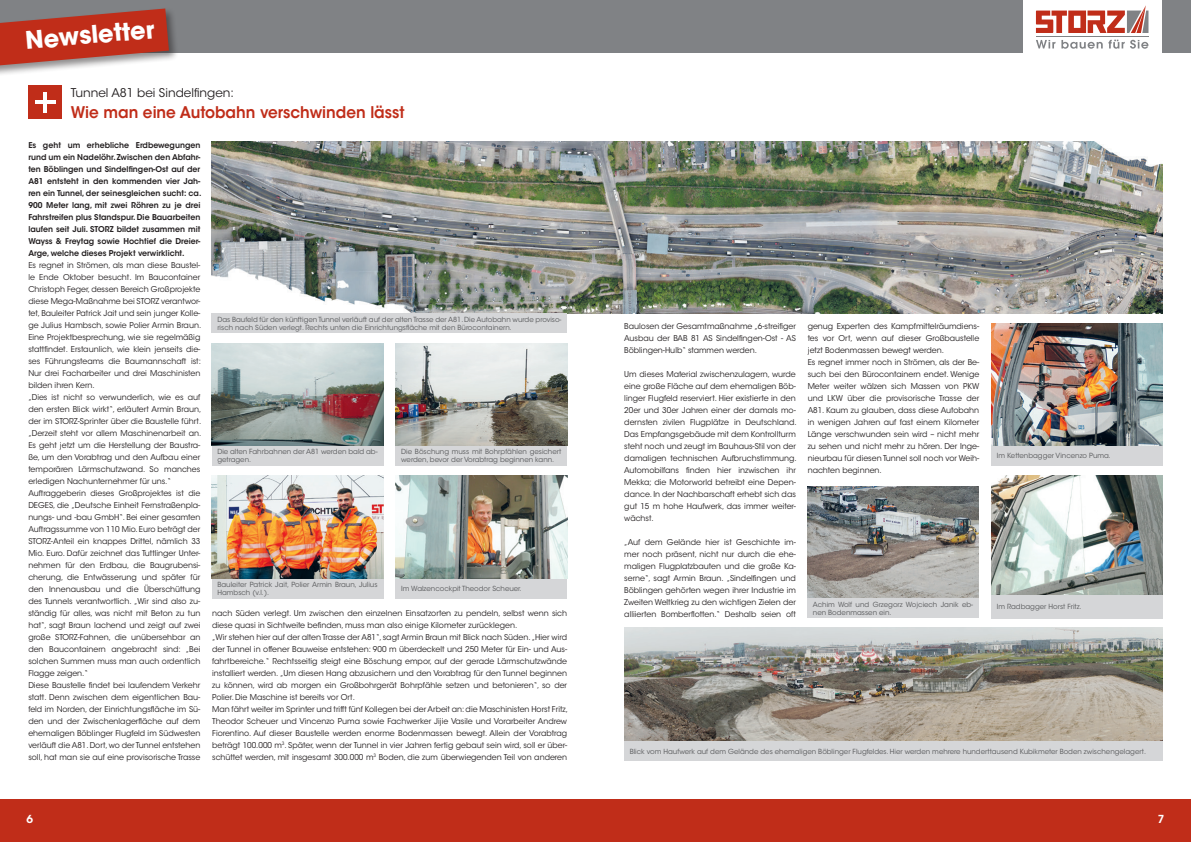
<style>
.page{position:relative;width:1191px;height:842px;background:#fff}
.page>*{position:absolute;margin:0;border:0;box-sizing:border-box;transform-origin:0 0}
.t1{font:700 24.1px "ITC Avant Garde Std";color:#fff}
.t2{font:600 16px "ITC Avant Garde Std";color:#c02d19;scale:.95 1}
.t3{font:12px "ITC Avant Garde Std";color:#231f20}
.t4{font:600 11px "ITC Avant Garde Std";color:#fff}
.t5{font:8px/12px "ITC Avant Garde Std";color:#231f20}
.t6{font:600 8px/12px "ITC Avant Garde Std";color:#231f20}
.t7{font:7px/8px "ITC Avant Garde Std";color:#57585a}
</style>
<div class="page">
<div style="left:587px;top:0;width:604px;height:53px;background:#808285"></div>
<div style="left:1023px;top:0;width:139px;height:57px;background:#fff"></div>
<hr style="left:1036px;top:36px;width:112px;height:1px;background:#808285">
<svg style="left:1036px;top:40px;width:19px;height:8px"></svg>
<svg style="left:1061px;top:40px;width:41px;height:9px"></svg>
<svg style="left:1108px;top:40px;width:16px;height:9px"></svg>
<svg style="left:1130px;top:40px;width:18px;height:9px"></svg>
<svg style="left:1036px;top:5px;width:112px;height:28px"></svg>
<div style="left:587px;top:799px;width:604px;height:43px;background:#c02d19"></div>
<div style="left:0;top:0;width:604px;height:53px;background:#808285"></div>
<div style="left:0;top:799px;width:604px;height:43px;background:#c02d19"></div>
<div style="left:0;top:6px;width:179px;height:72px;background:#231f20;opacity:.5"></div>
<svg style="left:0;top:9px;width:169px;height:58px;background:#b84e40"></svg>
<div style="left:28px;top:85px;width:34px;height:34px;background:#c02d19"></div>
<hr style="left:43px;top:92px;width:4px;height:20px;background:#fff">
<hr style="left:35px;top:101px;width:21px;height:3px;background:#fff">
<img style="left:212px;top:142px;width:950px;height:171px">
<img style="left:212px;top:476px;width:171px;height:103px">
<img style="left:212px;top:343px;width:171px;height:103px">
<img style="left:395px;top:476px;width:172px;height:103px">
<img style="left:991px;top:476px;width:171px;height:119px">
<img style="left:807px;top:486px;width:171px;height:112px">
<img style="left:991px;top:323px;width:171px;height:123px">
<img style="left:624px;top:628px;width:538px;height:113px">
<img style="left:395px;top:343px;width:172px;height:103px">
<div style="left:212px;top:313px;width:355px;height:20px;background:#d5d6d8"></div>
<div style="left:212px;top:579px;width:171px;height:19px;background:#d5d6d8"></div>
<div style="left:212px;top:446px;width:171px;height:20px;background:#d5d6d8"></div>
<div style="left:395px;top:579px;width:172px;height:19px;background:#d5d6d8"></div>
<div style="left:991px;top:595px;width:171px;height:23px;background:#d5d6d8"></div>
<div style="left:807px;top:598px;width:171px;height:20px;background:#d5d6d8"></div>
<div style="left:624px;top:741px;width:538px;height:20px;background:#d5d6d8"></div>
<div style="left:991px;top:446px;width:171px;height:20px;background:#d5d6d8"></div>
<div style="left:395px;top:446px;width:172px;height:20px;background:#d5d6d8"></div>
<h1 class="t1" style="left:24px;top:25px;width:131px;rotate:-5deg">Newsletter</h1>
<h3 class="t3" style="left:71px;top:85px;width:165px">Tunnel A81 bei Sindelfingen:</h3>
<h2 class="t2" style="left:71px;top:103px;width:353px">Wie man eine Autobahn verschwinden lässt</h2>
<p class="t6" style="left:28px;top:139px;width:175px">Es geht um erhebliche Erdbewegungen rund um ein Nadelöhr. Zwischen den Abfahr&shy;ten Böblingen und Sindelfingen-Ost auf der A81 entsteht in den kommenden vier Jah&shy;ren ein Tunnel, der seinesgleichen sucht: ca.<br>900 Meter lang, mit zwei Röhren zu je drei Fahrstreifen plus Standspur. Die Bauarbeiten laufen seit Juli. STORZ bildet zusammen mit Wayss &amp; Freytag sowie Hochtief die Dreier-Arge, welche dieses Projekt verwirklicht.</p>
<p class="t5" style="left:28px;top:259px;width:174px">Es regnet in Strömen, als man diese Baustel&shy;le Ende Oktober besucht. Im Baucontainer Christoph Feger, dessen Bereich Großprojekte diese Mega-Maßnahme bei STORZ verantwor&shy;tet, Bauleiter Patrick Jait und sein junger Kolle&shy;ge Julius Hambsch, sowie Polier Armin Braun.<br>Eine Projektbesprechung, wie sie regelmäßig stattfindet. Erstaunlich, wie klein jenseits die&shy;ses Führungsteams die Baumannschaft ist:<br>Nur drei Facharbeiter und drei Maschinisten bilden ihren Kern.<br>„Dies ist nicht so verwunderlich, wie es auf den ersten Blick wirkt“, erläutert Armin Braun, der im STORZ-Sprinter über die Baustelle führt. „Derzeit steht vor allem Maschinenarbeit an.<br>Es geht jetzt um die Herstellung der Baustra&shy;ße, um den Vorabtrag und den Aufbau einer temporären Lärmschutzwand. So manches erledigen Nachunternehmer für uns.“ Auftraggeberin dieses Großprojektes ist die DEGES, die „Deutsche Einheit Fernstraßenpla&shy;nungs- und -bau GmbH“. Bei einer gesamten Auftragssumme von 110 Mio. Euro beträgt der STORZ-Anteil ein knappes Drittel, nämlich 33<br>Mio. Euro. Dafür zeichnet das Tuttlinger Unter&shy;nehmen für den Erdbau, die Baugrubensi&shy;cherung, die Entwässerung und später für den Innenausbau und die Überschüttung des Tunnels verantwortlich. „Wir sind also zu&shy;ständig für alles, was nicht mit Beton zu tun hat“, sagt Braun lachend und zeigt auf zwei große STORZ-Fahnen, die unübersehbar an den Baucontainern angebracht sind: „Bei solchen Summen muss man auch ordentlich Flagge zeigen.“<br>Diese Baustelle findet bei laufendem Verkehr statt. Denn zwischen dem eigentlichen Bau&shy;feld im Norden, der Einrichtungsfläche im Sü&shy;den und der Zwischenlagerfläche auf dem ehemaligen Böblinger Flugfeld im Südwesten verläuft die A81. Dort, wo der Tunnel entstehen soll, hat man sie auf eine provisorische Trasse</p>
<p class="t7" style="left:217px;top:315px;width:345px">Das Baufeld für den künftigen Tunnel verläuft auf der alten Trasse der A81. Die Autobahn wurde proviso&shy;risch nach Süden verlegt. Rechts unten die Einrichtungsfläche mit den Bürocontainern.</p>
<p class="t7" style="left:217px;top:448px;width:162px">Die alten Fahrbahnen der A81 werden bald ab&shy;getragen.</p>
<p class="t7" style="left:401px;top:448px;width:162px">Die Böschung muss mit Bohrpfählen gesichert werden, bevor der Vorabtrag beginnen kann.</p>
<p class="t7" style="left:217px;top:581px;width:162px">Bauleiter Patrick Jait, Polier Armin Braun, Julius<br>Hambsch (v.l.).</p>
<p class="t7" style="left:401px;top:585px;width:122px">Im Walzencockpit Theodor Scheuer.</p>
<p class="t5" style="left:212px;top:607px;width:357px">nach Süden verlegt. Um zwischen den einzelnen Einsatzorten zu pendeln, selbst wenn sich diese quasi in Sichtweite befinden, muss man also einige Kilometer zurücklegen.<br>„Wir stehen hier auf der alten Trasse der A81“, sagt Armin Braun mit Blick nach Süden. „Hier wird der Tunnel in offener Bauweise entstehen: 900 m überdeckelt und 250 Meter für Ein- und Aus&shy;fahrtbereiche.“ Rechtsseitig steigt eine Böschung empor, auf der gerade Lärmschutzwände installiert werden. „Um diesen Hang abzusichern und den Vorabtrag für den Tunnel beginnen zu können, wird ab morgen ein Großbohrgerät Bohrpfähle setzen und betonieren“, so der Polier. Die Maschine ist bereits vor Ort.<br>Man fährt weiter im Sprinter und trifft fünf Kollegen bei der Arbeit an: die Maschinisten Horst Fritz, Theodor Scheuer und Vincenzo Puma sowie Fachwerker Jijie Vasile und Vorarbeiter Andrew Fiorentino. Auf dieser Baustelle werden enorme Bodenmassen bewegt. Allein der Vorabtrag beträgt 100.000 m<sup>3</sup>. Später, wenn der Tunnel in vier Jahren fertig gebaut sein wird, soll er über&shy;schüttet werden, mit insgesamt 300.000 m<sup>3</sup> Boden, die zum überwiegenden Teil von anderen</p>
<p class="t5" style="left:624px;top:320px;width:173px;text-align:justify">Baulosen der Gesamtmaßnahme „6-streifiger Ausbau der BAB 81 AS Sindelfingen-Ost - AS Böblingen-Hulb“ stammen werden.</p>
<p class="t5" style="left:624px;top:368px;width:174px;text-align:justify">Um dieses Material zwischenzulagern, wurde eine große Fläche auf dem ehemaligen Böb&shy;linger Flugfeld reserviert. Hier existierte in den 20er und 30er Jahren einer der damals mo&shy;dernsten zivilen Flugplätze in Deutschland.<br>Das Empfangsgebäude mit dem Kontrollturm steht noch und zeugt im Bauhaus-Stil von der damaligen technischen Aufbruchstimmung.<br>Automobilfans finden hier inzwischen ihr Mekka; die Motorworld betreibt eine Depen&shy;dance. In der Nachbarschaft erhebt sich das gut 15 m hohe Haufwerk, das immer weiter&shy;wächst.</p>
<p class="t5" style="left:624px;top:536px;width:173px;text-align:justify">„Auf dem Gelände hier ist Geschichte im&shy;mer noch präsent, nicht nur durch die ehe&shy;maligen Flugplatzbauten und die große Ka&shy;serne“, sagt Armin Braun. „Sindelfingen und Böblingen gehörten wegen ihrer Industrie im Zweiten Weltkrieg zu den wichtigen Zielen der alliierten Bomberflotten.“ Deshalb seien oft</p>
<p class="t5" style="left:807px;top:320px;width:173px">genug Experten des Kampfmittelräumdiens&shy;tes vor Ort, wenn auf dieser Großbaustelle jetzt Bodenmassen bewegt werden.<br>Es regnet immer noch in Strömen, als der Be&shy;such bei den Bürocontainern endet. Wenige Meter weiter wälzen sich Massen von PKW und LKW über die provisorische Trasse der A81. Kaum zu glauben, dass diese Autobahn in wenigen Jahren auf fast einem Kilometer Länge verschwunden sein wird – nicht mehr zu sehen und nicht mehr zu hören. Der Inge&shy;nieurbau für diesen Tunnel soll noch vor Weih&shy;nachten beginnen.</p>
<p class="t7" style="left:996px;top:452px;width:116px">Im Kettenbagger Vincenzo Puma.</p>
<p class="t7" style="left:813px;top:600px;width:162px">Achim Wolf und Grzegorz Wojciech Janik eb-</p>
<p class="t7" style="left:996px;top:603px;width:86px">Im Radbagger Horst Fritz.</p>
<p class="t7" style="left:813px;top:608px;width:80px">nen Bodenmassen ein.</p>
<p class="t7" style="left:630px;top:747px;width:518px">Blick vom Haufwerk auf dem Gelände des ehemaligen Böblinger Flugfeldes. Hier werden mehrere hunderttausend Kubikmeter Boden zwischengelagert.</p>
<h3 class="t4" style="left:26px;top:812px;width:8px">6</h3>
<h3 class="t4" style="left:1157px;top:812px;width:8px">7</h3>
</div>
